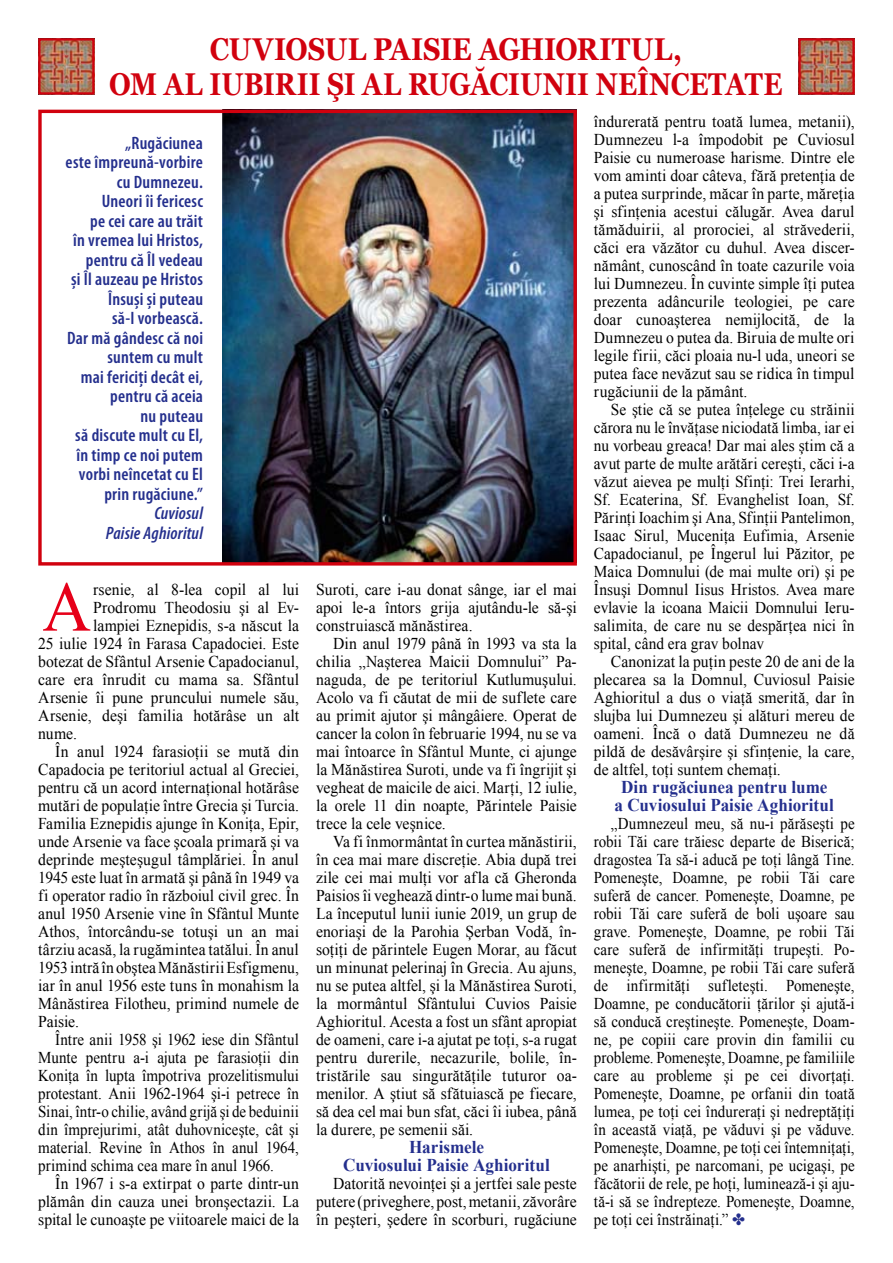
<style>
.page{position:relative;width:893px;height:1263px;background:#fff}
.page>*{position:absolute;margin:0;border:0;box-sizing:border-box;transform-origin:0 0}
.t1{font:70.8px "Times New Roman";color:#e60019;scale:.95 1}
.t2{font:700 31.5px "Georgia";letter-spacing:-.02em;color:#d1010e;scale:.84 1}
.t3{font:700 31.5px "Georgia";letter-spacing:-.02em;color:#d1010e;scale:.86 1}
.t4{font:600 condensed 18px/19.5px "Myriad Pro";letter-spacing:.015em;color:#242f8d;text-align:right}
.t5{font:700 18px/18px "Times New Roman";color:#242f8d;text-align:center;scale:.95 1}
.t6{font:italic 600 condensed 18px/19.5px "Myriad Pro";letter-spacing:.01em;color:#242f8d;text-align:right}
.t7{font:16.5px/18px "Times New Roman";letter-spacing:.005em;color:#000;text-align:justify;scale:.95 1}
.t8{font:16.5px/18px "Times New Roman";letter-spacing:.005em;color:#000;text-align:justify;scale:.91 1}
.t9{font:16.5px/18px "Times New Roman";letter-spacing:.005em;color:#000;text-align:justify;scale:.93 1}
.s1{color:#242f8d}
</style>
<div class="page">
<img style="left:223px;top:114px;width:350px;height:448px">
<div style="left:38px;top:110px;width:539px;height:456px;border:3px solid #d1010e"></div>
<img style="left:801px;top:41px;width:51px;height:51px">
<div style="left:798px;top:38px;width:57px;height:57px;border:2px solid #d1010e"></div>
<img style="left:41px;top:41px;width:51px;height:51px">
<div style="left:38px;top:38px;width:57px;height:57px;border:2px solid #d1010e"></div>
<h2 class="t3" style="left:210px;top:31px;width:46px">CUVIO</h2>
<h2 class="t3" style="left:308px;top:31px;width:295px">SUL PAISIE AGHIORI</h2>
<h2 class="t3" style="left:612px;top:31px;width:83px">TUL,</h2>
<h2 class="t2" style="left:109px;top:66px;width:201px">OM AL IUBIRII</h2>
<h2 class="t2" style="left:327px;top:66px;width:192px">ŞIAL RUGĂCIUNII</h2>
<h2 class="t2" style="left:596px;top:66px;width:88px">NEÎNCE</h2>
<h2 class="t2" style="left:708px;top:66px;width:88px">TATE</h2>
<p class="t4" style="left:66px;top:133px;width:139px">„Rugăciunea<br>este împreună-vorbire cu Dumnezeu.<br>Uneori îi fericesc<br>pe cei care au trăit<br>în vremea lui Hristos, pentru că Îl vedeau<br>și Îl auzeau pe Hristos<br>Însuși și puteau<br>să-I vorbească.<br>Dar mă gândesc că noi suntem cu mult<br>mai fericiți decât ei, pentru că aceia<br>nu puteau<br>să discute mult cu El, în timp ce noi putem vorbi neîncetat cu El prin rugăciune.”</p>
<p class="t6" style="left:106px;top:503px;width:99px">Cuviosul<br>Paisie Aghioritul</p>
<h1 class="t1" style="left:43px;top:559px;width:53px">A</h1>
<p class="t7" style="left:93px;top:580px;width:218px">rsenie, al 8-lea copil al lui</p>
<p class="t7" style="left:93px;top:598px;width:218px">Prodromu Theodosiu şi al Ev-</p>
<p class="t7" style="left:93px;top:616px;width:218px">lampiei Eznepidis, s-a născut la</p>
<p class="t7" style="left:38px;top:634px;width:276px">25 iulie 1924 în Farasa Capadociei. Este</p>
<p class="t7" style="left:38px;top:652px;width:276px">botezat de Sfântul Arsenie Capadocianul,</p>
<p class="t7" style="left:38px;top:670px;width:276px">care era înrudit cu mama sa. Sfântul</p>
<p class="t7" style="left:38px;top:688px;width:276px">Arsenie îi pune pruncului numele său,</p>
<p class="t7" style="left:38px;top:706px;width:276px">Arsenie, deşi familia hotărâse un alt</p>
<p class="t7" style="left:38px;top:724px;width:42px">nume.</p>
<p class="t7" style="left:55px;top:742px;width:258px">În anul 1924 farasioţii se mută din</p>
<p class="t7" style="left:38px;top:760px;width:276px">Capadocia pe teritoriul actual al Greciei,</p>
<p class="t7" style="left:38px;top:778px;width:276px">pentru că un acord internaţional hotărâse</p>
<p class="t7" style="left:38px;top:796px;width:276px">mutări de populaţie între Grecia şi Turcia.</p>
<p class="t7" style="left:38px;top:814px;width:276px">Familia Eznepidis ajunge în Koniţa, Epir,</p>
<p class="t7" style="left:38px;top:832px;width:276px">unde Arsenie va face şcoala primară şi va</p>
<p class="t7" style="left:38px;top:850px;width:276px">deprinde meşteşugul tâmplăriei. În anul</p>
<p class="t7" style="left:38px;top:868px;width:276px">1945 este luat în armată şi până în 1949 va</p>
<p class="t7" style="left:38px;top:886px;width:276px">fi operator radio în războiul civil grec. În</p>
<p class="t7" style="left:38px;top:904px;width:276px">anul 1950 Arsenie vine în Sfântul Munte</p>
<p class="t7" style="left:38px;top:922px;width:276px">Athos, întorcându-se totuşi un an mai</p>
<p class="t7" style="left:38px;top:940px;width:276px">târziu acasă, la rugămintea tatălui. În anul</p>
<p class="t7" style="left:38px;top:958px;width:276px">1953 intră în obştea Mănăstirii Esfigmenu,</p>
<p class="t7" style="left:38px;top:976px;width:276px">iar în anul 1956 este tuns în monahism la</p>
<p class="t7" style="left:38px;top:994px;width:276px">Mânăstirea Filotheu, primind numele de</p>
<p class="t7" style="left:38px;top:1012px;width:44px">Paisie.</p>
<p class="t8" style="left:55px;top:1030px;width:269px">Între anii 1958 şi 1962 iese din Sfântul</p>
<p class="t8" style="left:38px;top:1048px;width:288px">Munte pentru a-i ajuta pe farasioţii din</p>
<p class="t8" style="left:38px;top:1066px;width:288px">Koniţa în lupta împotriva prozelitismului</p>
<p class="t8" style="left:38px;top:1084px;width:288px">protestant. Anii 1962-1964 şi-i petrece în</p>
<p class="t8" style="left:38px;top:1102px;width:288px">Sinai, într-o chilie, având grijă şi de beduinii</p>
<p class="t8" style="left:38px;top:1120px;width:288px">din împrejurimi, atât duhovniceşte, cât şi</p>
<p class="t8" style="left:38px;top:1138px;width:288px">material. Revine în Athos în anul 1964,</p>
<p class="t8" style="left:38px;top:1156px;width:261px">primind schima cea mare în anul 1966.</p>
<p class="t7" style="left:55px;top:1174px;width:258px">În 1967 i s-a extirpat o parte dintr-un</p>
<p class="t7" style="left:38px;top:1192px;width:276px">plămân din cauza unei bronşectazii. La</p>
<p class="t7" style="left:38px;top:1210px;width:276px">spital le cunoaşte pe viitoarele maici de la</p>
<p class="t7" style="left:316px;top:580px;width:276px">Suroti, care i-au donat sânge, iar el mai apoi le-a întors grija ajutându-le să-şi construiască mănăstirea.</p>
<p class="t7" style="left:316px;top:634px;width:276px;text-indent:17px">Din anul 1979 până în 1993 va sta la chilia „Naşterea Maicii Domnului” Pa&shy;naguda, de pe teritoriul Kutlumuşului.<br>Acolo va fi căutat de mii de suflete care au primit ajutor şi mângâiere. Operat de cancer la colon în februarie 1994, nu se va mai întoarce în Sfântul Munte, ci ajunge la Mănăstirea Suroti, unde va fi îngrijit şi vegheat de maicile de aici. Marţi, 12 iulie, la orele 11 din noapte, Părintele Paisie trece la cele veşnice.</p>
<p class="t7" style="left:316px;top:832px;width:276px;text-indent:17px">Va fi înmormântat în curtea mănăstirii, în cea mai mare discreţie. Abia după trei zile cei mai mulţi vor afla că Gheronda Paisios îi veghează dintr-o lume mai bună.<br>La începutul lunii iunie 2019, un grup de enoriaşi de la Parohia Şerban Vodă, în&shy;soţiţi de părintele Eugen Morar, au făcut un minunat pelerinaj în Grecia. Au ajuns, nu se putea altfel, şi la Mănăstirea Suroti, la mormântul Sfântului Cuvios Paisie Aghioritul. Acesta a fost un sfânt apropiat de oameni, care i-a ajutat pe toţi, s-a rugat pentru durerile, necazurile, bolile, în&shy;tristările sau singurătăţile tuturor oa&shy;menilor. A ştiut să sfătuiască pe fiecare, să dea cel mai bun sfat, căci îi iubea, până la durere, pe semenii săi.</p>
<p class="t5" style="left:343px;top:1137px;width:219px">Harismele<br>Cuviosului Paisie Aghioritul</p>
<p class="t7" style="left:316px;top:1174px;width:276px;text-indent:17px">Datorită nevoinţei şi a jertfei sale peste putere (priveghere, post, metanii, zăvorâre în peşteri, şedere în scorburi, rugăciune</p>
<p class="t7" style="left:594px;top:112px;width:276px">îndurerată pentru toată lumea, metanii), Dumnezeu l-a împodobit pe Cuviosul Paisie cu numeroase harisme. Dintre ele vom aminti doar câteva, fără pretenţia de a putea surprinde, măcar în parte, măreţia şi sfinţenia acestui călugăr. Avea darul tămăduirii, al prorociei, al străvederii, căci era văzător cu duhul. Avea discer&shy;nământ, cunoscând în toate cazurile voia lui Dumnezeu. În cuvinte simple îţi putea prezenta adâncurile teologiei, pe care doar cunoaşterea nemijlocită, de la Dumnezeu o putea da. Biruia de multe ori legile firii, căci ploaia nu-l uda, uneori se putea face nevăzut sau se ridica în timpul rugăciunii de la pământ.</p>
<p class="t9" style="left:594px;top:400px;width:282px;text-indent:17px">Se ştie că se putea înţelege cu străinii cărora nu le învăţase niciodată limba, iar ei nu vorbeau greaca! Dar mai ales ştim că a avut parte de multe arătări cereşti, căci i-a văzut aievea pe mulţi Sfinţi: Trei Ierarhi, Sf. Ecaterina, Sf. Evanghelist Ioan, Sf.<br>Părinţi Ioachim şi Ana, Sfinţii Pantelimon, Isaac Sirul, Muceniţa Eufimia, Arsenie Capadocianul, pe Îngerul lui Păzitor, pe Maica Domnului (de mai multe ori) şi pe Însuşi Domnul Iisus Hristos. Avea mare evlavie la icoana Maicii Domnului Ieru&shy;salimita, de care nu se despărţea nici în spital, când era grav bolnav</p>
<p class="t7" style="left:594px;top:652px;width:276px;text-indent:17px">Canonizat la puţin peste 20 de ani de la plecarea sa la Domnul, Cuviosul Paisie Aghioritul a dus o viaţă smerită, dar în slujba lui Dumnezeu şi alături mereu de oameni. Încă o dată Dumnezeu ne dă pildă de desăvârşire şi sfinţenie, la care, de altfel, toţi suntem chemaţi.</p>
<p class="t5" style="left:614px;top:777px;width:233px">Din rugăciunea pentru lume<br>a Cuviosului Paisie Aghioritul</p>
<p class="t8" style="left:594px;top:814px;width:288px;text-indent:17px">„Dumnezeul meu, să nu-i părăseşti pe robii Tăi care trăiesc departe de Biserică; dragostea Ta să-i aducă pe toţi lângă Tine.<br>Pomeneşte, Doamne, pe robii Tăi care suferă de cancer. Pomeneşte, Doamne, pe robii Tăi care suferă de boli uşoare sau grave. Pomeneşte, Doamne, pe robii Tăi care suferă de infirmităţi trupeşti. Po&shy;meneşte, Doamne, pe robii Tăi care suferă de infirmităţi sufleteşti. Pomeneşte, Doamne, pe conducătorii ţărilor şi ajută-i să conducă creştineşte. Pomeneşte, Doam&shy;ne, pe copiii care provin din familii cu probleme. Pomeneşte, Doamne, pe familiile care au probleme şi pe cei divorţaţi.<br>Pomeneşte, Doamne, pe orfanii din toată lumea, pe toţi cei îndureraţi şi nedreptăţiţi în această viaţă, pe văduvi şi pe văduve.<br>Pomeneşte, Doamne, pe toţi cei întemniţaţi, pe anarhişti, pe narcomani, pe ucigaşi, pe făcătorii de rele, pe hoţi, luminează-i şi aju&shy;tă-i să se îndrepteze. Pomeneşte, Doamne, pe toţi cei înstrăinaţi.” <span class="s1">✤</span></p>
</div>
